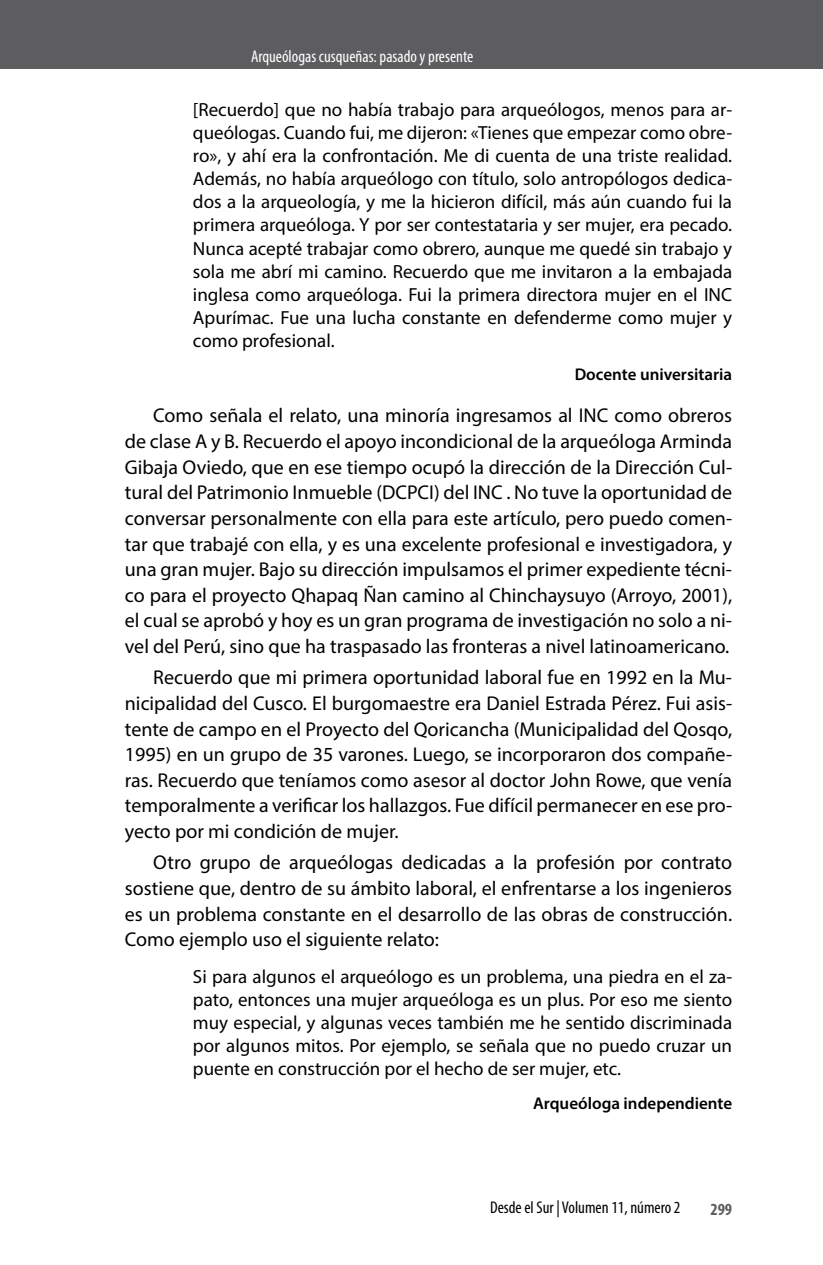
<style>
.page{position:relative;width:823px;height:1265px;background:#fff}
.page>*{position:absolute;margin:0;border:0;box-sizing:border-box;transform-origin:0 0}
.t1{font:20px/25.6px "Myriad Pro";color:#000;text-align:justify}
.t2{font:19px/23px "Myriad Pro";color:#000;text-align:justify}
.t3{font:600 17px "Myriad Pro";color:#000}
.t4{font:condensed 17px "Myriad Pro";color:#fff}
.t5{font:condensed 17px "Myriad Pro";color:#000}
.t6{font:700 condensed 17px "Myriad Pro";color:#5d5d60}
</style>
<div class="page">
<div style="left:0;top:0;width:822px;height:68px;background:#5d5d60"></div>
<p class="t4" style="left:251px;top:46px;width:224px">Arqueólogas cusqueñas: pasado y presente</p>
<p class="t2" style="left:193px;top:98px;width:540px">[Recuerdo] que no había trabajo para arqueólogos, menos para ar&shy;queólogas. Cuando fui, me dijeron: «Tienes que empezar como obre&shy;ro», y ahí era la confrontación. Me di cuenta de una triste realidad.<br>Además, no había arqueólogo con título, solo antropólogos dedica&shy;dos a la arqueología, y me la hicieron difícil, más aún cuando fui la primera arqueóloga. Y por ser contestataria y ser mujer, era pecado.<br>Nunca acepté trabajar como obrero, aunque me quedé sin trabajo y sola me abrí mi camino. Recuerdo que me invitaron a la embajada inglesa como arqueóloga. Fui la primera directora mujer en el INC Apurímac. Fue una lucha constante en defenderme como mujer y como profesional.</p>
<p class="t3" style="left:574px;top:363px;width:159px">Docente universitaria</p>
<p class="t1" style="left:125px;top:402px;width:608px;text-indent:28px">Como señala el relato, una minoría ingresamos al INC como obreros de clase A y B. Recuerdo el apoyo incondicional de la arqueóloga Arminda Gibaja Oviedo, que en ese tiempo ocupó la dirección de la Dirección Cul&shy;tural del Patrimonio Inmueble (DCPCI) del INC . No tuve la oportunidad de conversar personalmente con ella para este artículo, pero puedo comen&shy;tar que trabajé con ella, y es una excelente profesional e investigadora, y una gran mujer. Bajo su dirección impulsamos el primer expediente técni&shy;co para el proyecto Qhapaq Ñan camino al Chinchaysuyo (Arroyo, 2001), el cual se aprobó y hoy es un gran programa de investigación no solo a ni&shy;vel del Perú, sino que ha traspasado las fronteras a nivel latinoamericano.</p>
<p class="t1" style="left:125px;top:664px;width:608px;text-indent:28px">Recuerdo que mi primera oportunidad laboral fue en 1992 en la Mu&shy;nicipalidad del Cusco. El burgomaestre era Daniel Estrada Pérez. Fui asis&shy;tente de campo en el Proyecto del Qoricancha (Municipalidad del Qosqo, 1995) en un grupo de 35 varones. Luego, se incorporaron dos compañe&shy;ras. Recuerdo que teníamos como asesor al doctor John Rowe, que venía temporalmente a verificar los hallazgos. Fue difícil permanecer en ese pro&shy;yecto por mi condición de mujer.</p>
<p class="t1" style="left:125px;top:849px;width:608px;text-indent:28px">Otro grupo de arqueólogas dedicadas a la profesión por contrato sostiene que, dentro de su ámbito laboral, el enfrentarse a los ingenieros es un problema constante en el desarrollo de las obras de construcción.<br>Como ejemplo uso el siguiente relato:</p>
<p class="t2" style="left:193px;top:965px;width:540px">Si para algunos el arqueólogo es un problema, una piedra en el za&shy;pato, entonces una mujer arqueóloga es un plus. Por eso me siento muy especial, y algunas veces también me he sentido discriminada por algunos mitos. Por ejemplo, se señala que no puedo cruzar un puente en construcción por el hecho de ser mujer, etc.</p>
<p class="t3" style="left:533px;top:1092px;width:200px">Arqueóloga independiente</p>
<p class="t5" style="left:489px;top:1196px;width:192px">Desde el Sur | Volumen 11, número 2</p>
<p class="t6" style="left:710px;top:1198px;width:23px">299</p>
</div>
